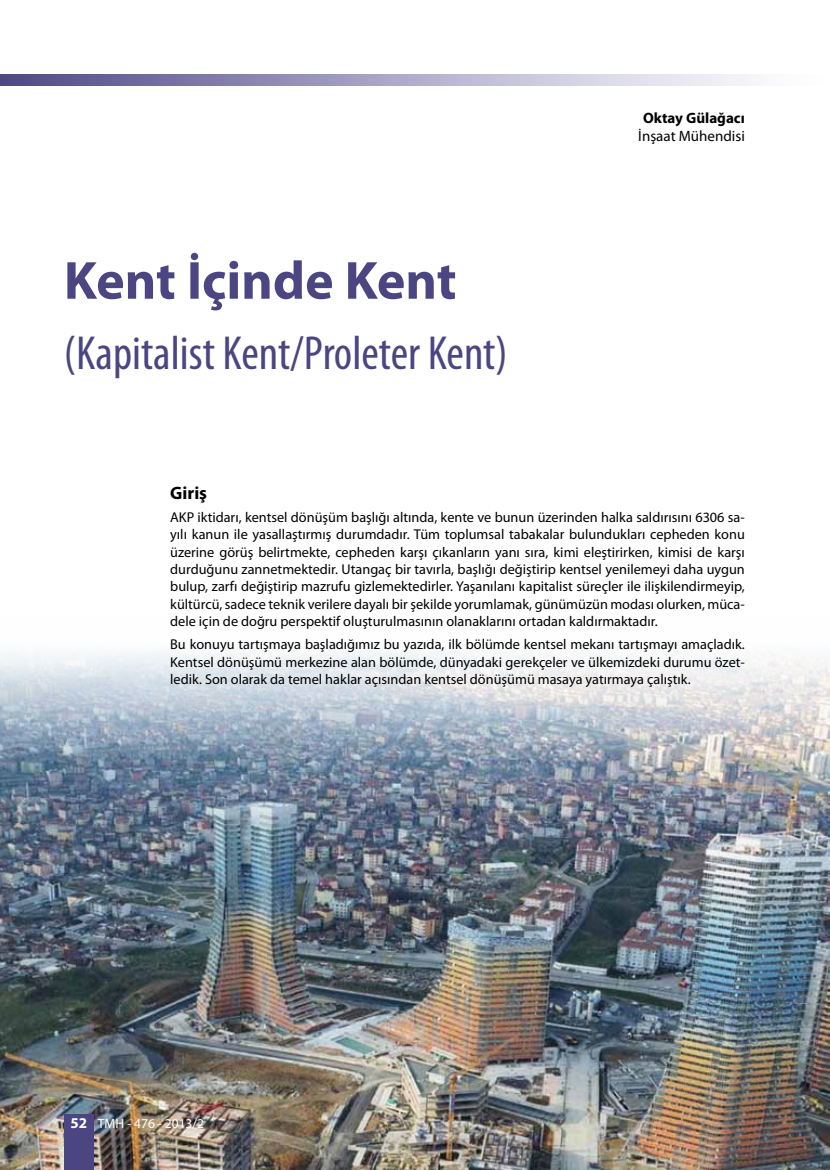
<style>
.page{position:relative;width:830px;height:1170px;background:#fff}
.page>*{position:absolute;margin:0;border:0;box-sizing:border-box;transform-origin:0 0}
.t1{font:700 54px "Myriad Pro";color:#4b4682}
.t2{font:condensed 48px "Myriad Pro";color:#4b4682}
.t3{font:700 18px "Myriad Pro";color:#000}
.t4{font:15px "Myriad Pro";color:#000}
.t5{font:700 15px "Myriad Pro";color:#000}
.t6{font:14.25px/17.2px "Myriad Pro";color:#000;text-align:justify}
.t7{font:13.5px "Myriad Pro";color:#fff}
.s1{font-weight:700;font-size:15px}
</style>
<div class="page">
<img style="left:0;top:650px;width:829px;height:519px">
<div style="left:64px;top:1114px;width:30px;height:55px;background:#4b4682"></div>
<svg style="left:0;top:74px;width:751px;height:11px;background:#a5a2c3"></svg>
<h1 class="t1" style="left:64px;top:245px;width:394px">Kent İçinde Kent</h1>
<h2 class="t2" style="left:64px;top:324px;width:445px">(Kapitalist Kent/Proleter Kent)</h2>
<p class="t5" style="left:642px;top:108px;width:103px">Oktay Gülağacı</p>
<p class="t4" style="left:638px;top:127px;width:108px">İnşaat Mühendisi</p>
<p class="t3" style="left:170px;top:480px;width:38px">Giriş</p>
<p class="t6" style="left:170px;top:508px;width:576px">AKP iktidarı, kentsel dönüşüm başlığı altında, kente ve bunun üzerinden halka saldırısını 6306 sa&shy;yılı kanun ile yasallaştırmış durumdadır. Tüm toplumsal tabakalar bulundukları cepheden konu üzerine görüş belirtmekte, cepheden karşı çıkanların yanı sıra, kimi eleştirirken, kimisi de karşı durduğunu zannetmektedir. Utangaç bir tavırla, başlığı değiştirip kentsel yenilemeyi daha uygun bulup, zarfı değiştirip mazrufu gizlemektedirler. Yaşanılanı kapitalist süreçler ile ilişkilendirmeyip, kültürcü, sadece teknik verilere dayalı bir şekilde yorumlamak, günümüzün modası olurken, müca&shy;dele için de doğru perspektif oluşturulmasının olanaklarını ortadan kaldırmaktadır.</p>
<p class="t6" style="left:170px;top:635px;width:576px">Bu konuyu tartışmaya başladığımız bu yazıda, ilk bölümde kentsel mekanı tartışmayı amaçladık.<br>Kentsel dönüşümü merkezine alan bölümde, dünyadaki gerekçeler ve ülkemizdeki durumu özet&shy;ledik. Son olarak da temel haklar açısından kentsel dönüşümü masaya yatırmaya çalıştık.</p>
<p class="t7" style="left:70px;top:1114px;width:135px"><span class="s1">52</span> TMH - 476 - 2013/2</p>
</div>
